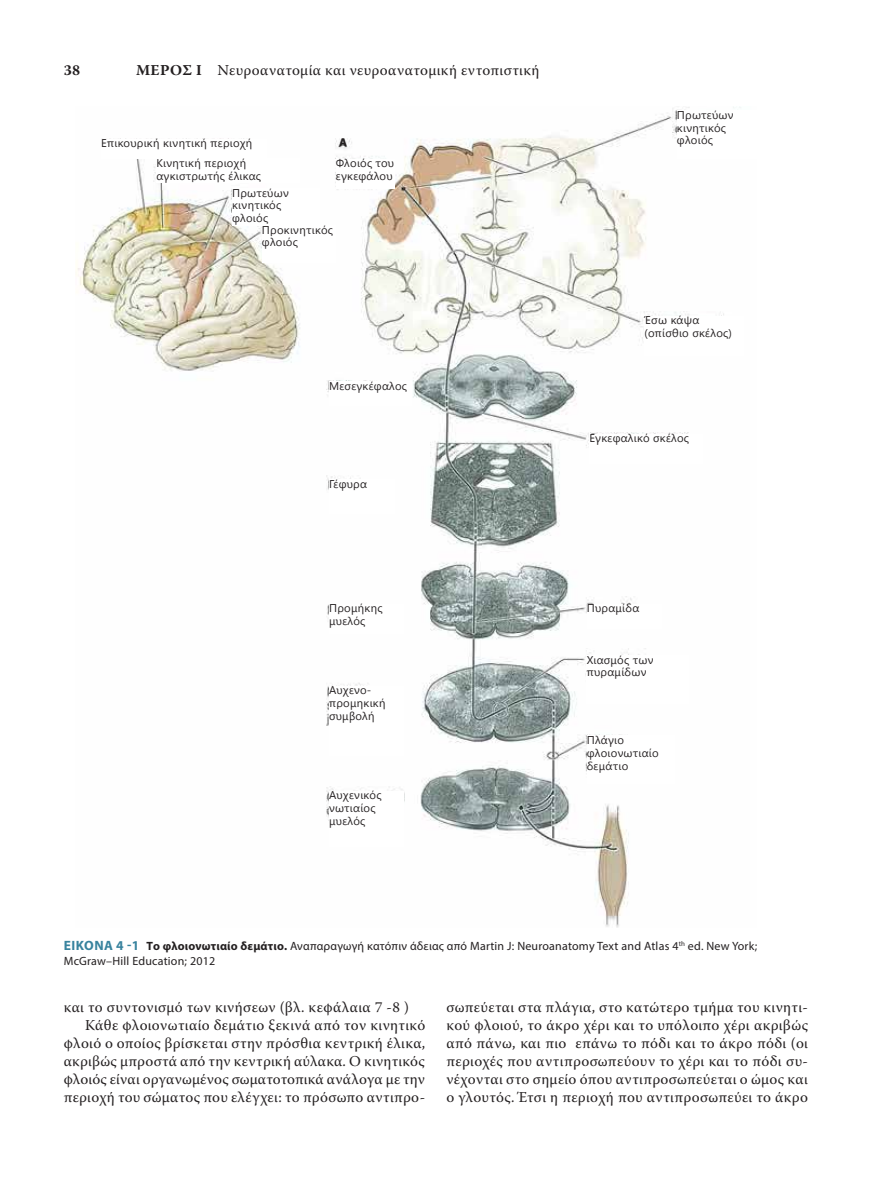
<style>
.page{position:relative;width:893px;height:1191px;background:#fff}
.page>*{position:absolute;margin:0;border:0;box-sizing:border-box;transform-origin:0 0}
.t1{font:15px/18px "Warnock Pro";letter-spacing:.02em;color:#231f20;text-align:justify}
.t2{font:700 15px "Warnock Pro";color:#231f20}
.t3{font:12px/14.4px "Myriad Pro";letter-spacing:.015em;color:#231f20}
.t4{font:11.25px/12.8px "Segoe UI";letter-spacing:.02em;color:#231f20}
.t5{font:700 11.25px "Myriad Pro";color:#231f20}
.s1{font-weight:700}
.s2{font-weight:700;font-size:13.5px;color:#38839e}
</style>
<div class="page">
<img style="left:76px;top:107px;width:665px;height:820px">
<div style="left:677px;top:111px;width:88px;height:48px;background:#fff"></div>
<div style="left:645px;top:316px;width:99px;height:40px;background:#fff"></div>
<div style="left:589px;top:434px;width:114px;height:29px;background:#fff"></div>
<div style="left:329px;top:381px;width:83px;height:25px;background:#fff"></div>
<div style="left:329px;top:479px;width:65px;height:34px;background:#fff"></div>
<div style="left:329px;top:604px;width:75px;height:30px;background:#fff"></div>
<div style="left:587px;top:604px;width:75px;height:24px;background:#fff"></div>
<div style="left:587px;top:655px;width:102px;height:48px;background:#fff"></div>
<div style="left:587px;top:736px;width:87px;height:48px;background:#fff"></div>
<div style="left:101px;top:139px;width:166px;height:20px;background:#fff"></div>
<div style="left:336px;top:159px;width:58px;height:29px;background:#fff"></div>
<div style="left:156px;top:159px;width:144px;height:24px;background:#fff"></div>
<div style="left:232px;top:188px;width:88px;height:37px;background:#fff"></div>
<div style="left:329px;top:791px;width:75px;height:55px;background:#fff"></div>
<div style="left:329px;top:686px;width:75px;height:70px;background:#fff"></div>
<div style="left:262px;top:225px;width:74px;height:37px;background:#fff"></div>
<p class="t2" style="left:64px;top:61px;width:18px">38</p>
<p class="t1" style="left:136px;top:61px;width:405px"><span class="s1">ΜΕΡΟΣ Ι</span> Νευροανατομία και νευροανατομική εντοπιστική</p>
<p class="t4" style="left:101px;top:136px;width:153px">Επικουρική κινητική περιοχή</p>
<p class="t5" style="left:339px;top:135px;width:9px">Α</p>
<p class="t4" style="left:156px;top:156px;width:106px">Κινητική περιοχή αγκιστρωτής έλικας</p>
<p class="t4" style="left:232px;top:186px;width:58px">Πρωτεύων κινητικός φλοιός</p>
<p class="t4" style="left:336px;top:156px;width:60px">Φλοιός του εγκεφάλου</p>
<p class="t4" style="left:262px;top:223px;width:73px">Προκινητικός φλοιός</p>
<p class="t4" style="left:329px;top:379px;width:79px">Μεσεγκέφαλος</p>
<p class="t4" style="left:329px;top:477px;width:39px">Γέφυρα</p>
<p class="t4" style="left:677px;top:108px;width:58px">Πρωτεύων κινητικός φλοιός</p>
<p class="t4" style="left:645px;top:313px;width:89px">Έσω κάψα (οπίσθιο σκέλος)</p>
<p class="t4" style="left:589px;top:431px;width:101px">Εγκεφαλικό σκέλος</p>
<p class="t4" style="left:329px;top:601px;width:55px">Προμήκης μυελός</p>
<p class="t4" style="left:587px;top:601px;width:54px">Πυραμίδα</p>
<p class="t4" style="left:587px;top:653px;width:68px">Χιασμός των πυραμίδων</p>
<p class="t4" style="left:329px;top:683px;width:58px">Αυχενο&shy;προμηκική συμβολή</p>
<p class="t4" style="left:329px;top:788px;width:54px">Αυχενικός νωτιαίος μυελός</p>
<p class="t4" style="left:587px;top:733px;width:73px">Πλάγιο φλοιονωτιαίο δεμάτιο</p>
<p class="t3" style="left:64px;top:938px;width:695px"><span class="s2">ΕΙΚΟΝΑ 4 -1</span> <span class="s1">Το φλοιονωτιαίο δεμάτιο.</span> Αναπαραγωγή κατόπιν άδειας από Martin J: Neuroanatomy Text and Atlas 4<sup>th</sup> ed. New York;<br>McGraw–Hill Education; 2012</p>
<p class="t1" style="left:64px;top:997px;width:347px">και το συντονισμό των κινήσεων (βλ. κεφάλαια 7 -8 )</p>
<p class="t1" style="left:85px;top:1015px;width:342px">Κάθε φλοιονωτιαίο δεμάτιο ξεκινά από τον κινητικό</p>
<p class="t1" style="left:64px;top:1033px;width:363px">φλοιό ο οποίος βρίσκεται στην πρόσθια κεντρική έλικα,</p>
<p class="t1" style="left:64px;top:1051px;width:363px">ακριβώς μπροστά από την κεντρική αύλακα. Ο κινητικός</p>
<p class="t1" style="left:64px;top:1069px;width:363px">φλοιός είναι οργανωμένος σωματοτοπικά ανάλογα με την</p>
<p class="t1" style="left:64px;top:1087px;width:363px">περιοχή του σώματος που ελέγχει: το πρόσωπο αντιπρο-</p>
<p class="t1" style="left:446px;top:997px;width:363px">σωπεύεται στα πλάγια, στο κατώτερο τμήμα του κινητι&shy;κού φλοιού, το άκρο χέρι και το υπόλοιπο χέρι ακριβώς από πάνω, και πιο επάνω το πόδι και το άκρο πόδι (οι περιοχές που αντιπροσωπεύουν το χέρι και το πόδι συ&shy;νέχονται στο σημείο όπου αντιπροσωπεύεται ο ώμος και ο γλουτός. Έτσι η περιοχή που αντιπροσωπεύει το άκρο</p>
</div>
